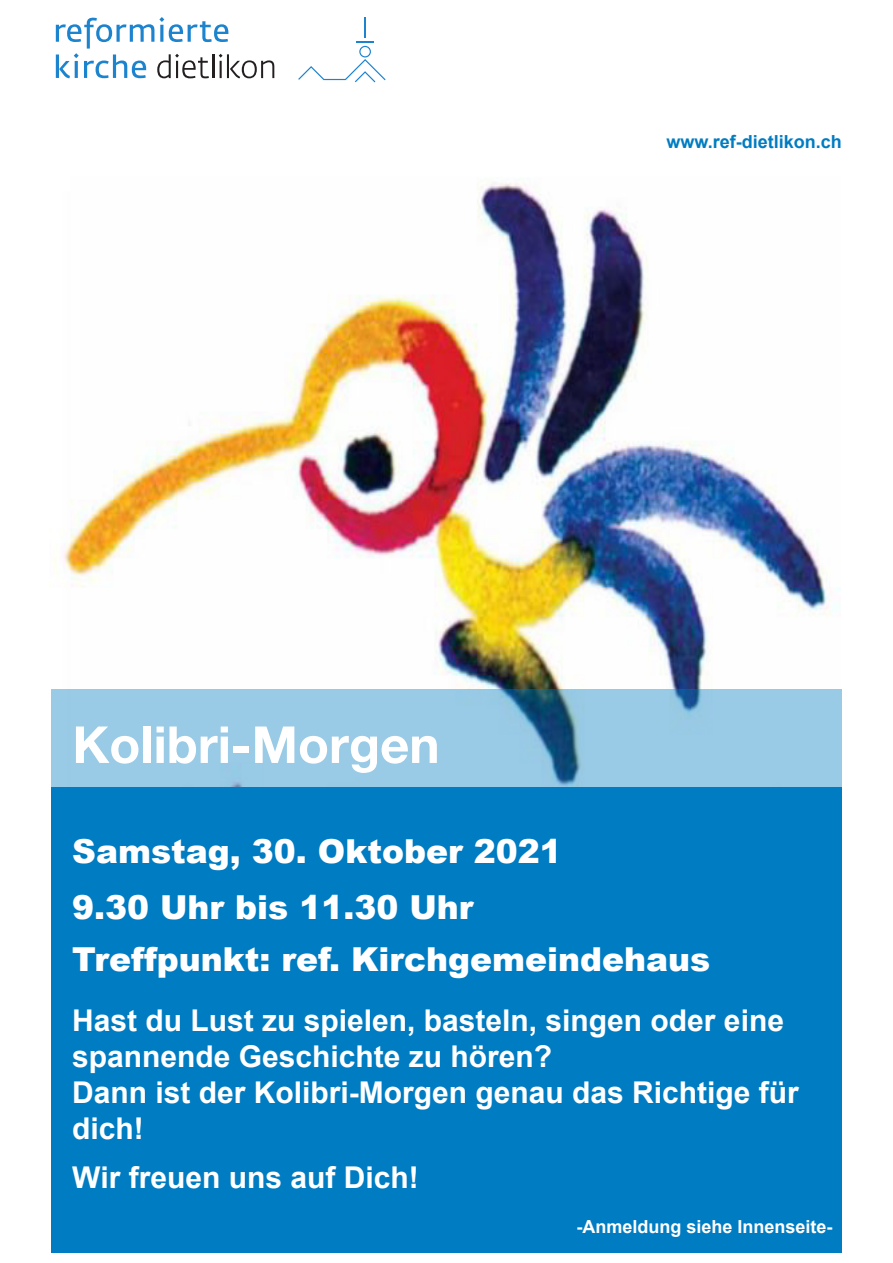
<style>
.page{position:relative;width:893px;height:1263px;background:#fff}
.page>*{position:absolute;margin:0;border:0;box-sizing:border-box;transform-origin:0 0}
.Titel{font:700 51px "Helvetica Neue LT Pro";color:#fff}
.Zusatztext{font:900 33px/52.3px "Arial";color:#fff}
.Zusatztext-2{font:700 30px/36px "Arial";color:#fff}
.Zusatztext-3{font:700 18px "Arial";color:#fff}
.Webadresse{font:700 18px "Arial";color:#007cc2}
</style>
<div class="page">
<div style="left:51px;top:787px;width:791px;height:465px;background:#007cc2"></div>
<img style="left:50px;top:183px;width:791px;height:506px">
<div style="left:51px;top:689px;width:791px;height:98px;background:#99cae6"></div>
<svg style="left:56px;top:17px;width:218px;height:61px"></svg>
<svg style="left:298px;top:17px;width:88px;height:65px"></svg>
<p class="Webadresse" style="left:667px;top:129px;width:177px">www.ref-dietlikon.ch</p>
<p class="Titel" style="left:72px;top:712px;width:369px">Kolibri-Morgen</p>
<p class="Zusatztext" style="left:72px;top:823px;width:491px">Samstag, 30. Oktober 2021</p>
<p class="Zusatztext" style="left:72px;top:880px;width:640px">9.30 Uhr bis 11.30 Uhr<br>Treffpunkt: ref. Kirchgemeindehaus</p>
<p class="Zusatztext-2" style="left:72px;top:1003px;width:728px">Hast du Lust zu spielen, basteln, singen oder eine spannende Geschichte zu hören?<br>Dann ist der Kolibri-Morgen genau das Richtige für dich!</p>
<p class="Zusatztext-2" style="left:72px;top:1160px;width:348px">Wir freuen uns auf Dich!</p>
<p class="Zusatztext-3" style="left:576px;top:1214px;width:258px">-Anmeldung siehe Innenseite-</p>
</div>
